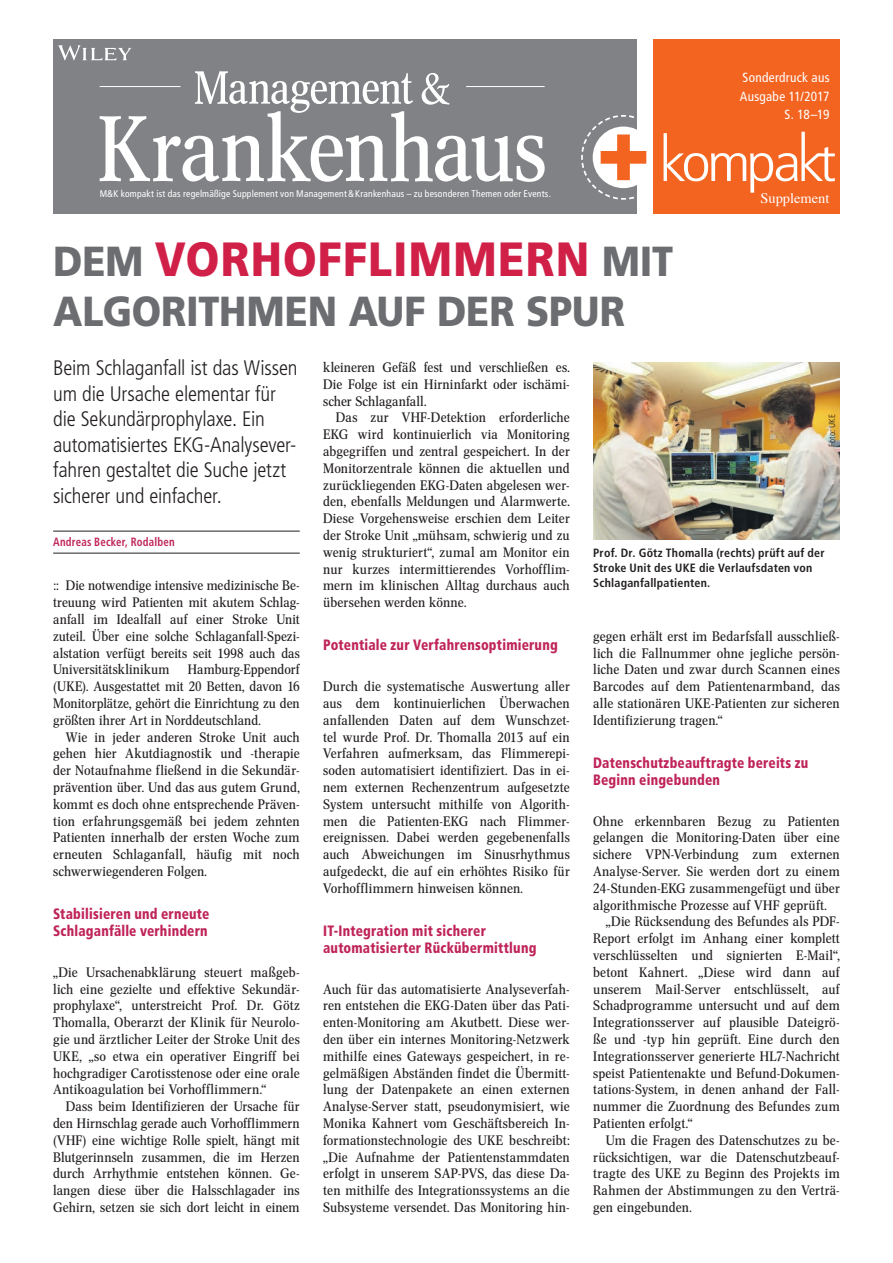
<style>
.page{position:relative;width:893px;height:1263px;background:#fff}
.page>*{position:absolute;margin:0;border:0;box-sizing:border-box;transform-origin:0 0}
.t1{font:900 48px "Frutiger LT Com";letter-spacing:.025em;color:#d12048;scale:.9 1}
.t2{font:900 42px "Frutiger LT Com";color:#6c6d70;scale:.9 1}
.t3{font:300 condensed 21px/25.5px "Frutiger LT Std";letter-spacing:-.01em;color:#231f20}
.t4{font:900 condensed 15px/17.2px "Frutiger LT Std";letter-spacing:.015em;color:#bf2359;scale:.9 1}
.t5{font:14.55px "Times";color:#fff}
.t6{font:13.5px/16.8px "Concorde Nova";letter-spacing:.005em;color:#231f20;text-align:justify;scale:1.07 1}
.t7{font:13.5px/16.8px "Concorde Nova";letter-spacing:.005em;color:#231f20;text-align:justify;scale:1.06 1}
.t8{font:condensed 13.2px/18.8px "Frutiger LT Com";letter-spacing:.02em;color:#fff;text-align:right}
.t9{font:700 condensed 12px/15px "Frutiger LT Std";letter-spacing:.015em;color:#231f20}
.t10{font:700 condensed 12px "Frutiger LT Std";letter-spacing:.02em;color:#bf2359;scale:.9 1}
.t11{font:condensed 9.6px "Frutiger LT Com";letter-spacing:.02em;color:#fff}
.t12{font:300 condensed 9px "Frutiger LT Std";letter-spacing:.025em;color:#231f20}
.s1{font-size:42px;color:#6c6d70}
</style>
<div class="page">
<div style="left:53px;top:39px;width:583px;height:175px;background:#808285"></div>
<div style="left:653px;top:39px;width:187px;height:175px;background:#f36421"></div>
<svg style="left:581px;top:114px;width:254px;height:87px"></svg>
<svg style="left:100px;top:71px;width:445px;height:111px"></svg>
<hr style="left:100px;top:86px;width:80px;height:1px;background:#fff">
<hr style="left:466px;top:86px;width:79px;height:1px;background:#fff">
<svg style="left:58px;top:45px;width:73px;height:16px"></svg>
<hr style="left:53px;top:531px;width:247px;height:1px;background:#231f20">
<hr style="left:53px;top:553px;width:247px;height:1px;background:#231f20">
<img style="left:593px;top:363px;width:247px;height:177px">
<p class="t11" style="left:100px;top:188px;width:453px">M&amp;K kompakt ist das regelmäßige Supplement von Management&amp;Krankenhaus – zu besonderen Themen oder Events.</p>
<p class="t8" style="left:740px;top:68px;width:91px">Sonderdruck aus<br>Ausgabe 11/2017<br>S. 18–19</p>
<p class="t5" style="left:760px;top:185px;width:71px">Supplement</p>
<h1 class="t1" style="left:53px;top:230px;width:690px"><span class="s1">DEM</span> VORHOFFLIMMERN <span class="s1">MIT</span></h1>
<h2 class="t2" style="left:53px;top:286px;width:637px">ALGORITHMEN AUF DER SPUR</h2>
<h3 class="t3" style="left:53px;top:355px;width:246px">Beim Schlaganfall ist das Wissen um die Ursache elementar für die Sekundärprophylaxe. Ein automatisiertes EKG-Analysever&shy;fahren gestaltet die Suche jetzt sicherer und einfacher.</h3>
<p class="t10" style="left:53px;top:535px;width:136px">Andreas Becker, Rodalben</p>
<p class="t7" style="left:53px;top:577px;width:234px">:: Die notwendige intensive medizinische Be&shy;treuung wird Patienten mit akutem Schlag&shy;anfall im Idealfall auf einer Stroke Unit zuteil. Über eine solche Schlaganfall-Spezi&shy;alstation verfügt bereits seit 1998 auch das Universitätsklinikum</p>
<p class="t6" style="left:323px;top:359px;width:232px">kleineren Gefäß fest und verschließen es.<br>Die Folge ist ein Hirninfarkt oder ischämi&shy;scher Schlaganfall.</p>
<p class="t6" style="left:323px;top:409px;width:232px;text-indent:13px">Das zur VHF-Detektion erforderliche EKG wird kontinuierlich via Monitoring abgegriffen und zentral gespeichert. In der Monitorzentrale können die aktuellen und zurückliegenden EKG-Daten abgelesen wer&shy;den, ebenfalls Meldungen und Alarmwerte.<br>Diese Vorgehensweise erschien dem Leiter der Stroke Unit „mühsam, schwierig und zu wenig strukturiert“, zumal am Monitor ein nur kurzes intermittierendes Vorhofflim&shy;mern im klinischen Alltag durchaus auch übersehen werden könne.</p>
<p class="t4" style="left:323px;top:636px;width:262px">Potentiale zur Verfahrensoptimierung</p>
<p class="t6" style="left:323px;top:678px;width:232px">Durch die systematische Auswertung aller aus dem kontinuierlichen Überwachen anfallenden Daten auf dem Wunschzet&shy;tel wurde Prof. Dr. Thomalla 2013 auf ein Verfahren aufmerksam, das Flimmerepi&shy;soden automatisiert identifiziert. Das in ei&shy;nem externen Rechenzentrum aufgesetzte System untersucht mithilfe von Algorith&shy;men die Patienten-EKG nach Flimmer&shy;ereignissen. Dabei werden gegebenenfalls auch Abweichungen im Sinusrhythmus aufgedeckt, die auf ein erhöhtes Risiko für Vorhofflimmern hinweisen können.</p>
<p class="t4" style="left:323px;top:922px;width:238px">IT-Integration mit sicherer automatisierter Rückübermittlung</p>
<p class="t6" style="left:323px;top:981px;width:232px">Auch für das automatisierte Analyseverfah&shy;ren entstehen die EKG-Daten über das Pati&shy;enten-Monitoring am Akutbett. Diese wer&shy;den über ein internes Monitoring-Netzwerk mithilfe eines Gateways gespeichert, in re&shy;gelmäßigen Abständen findet die Übermitt&shy;lung der Datenpakete an einen externen Analyse-Server statt, pseudonymisiert, wie Monika Kahnert vom Geschäftsbereich In&shy;formationstechnologie des UKE beschreibt: „Die Aufnahme der Patientenstammdaten erfolgt in unserem SAP-PVS, das diese Da&shy;ten mithilfe des Integrationssystems an die Subsysteme versendet. Das Monitoring hin-</p>
<p class="t12" style="left:827px;top:447px;width:35px;rotate:-90deg">Foto: UKE</p>
<p class="t9" style="left:593px;top:545px;width:233px">Prof. Dr. Götz Thomalla (rechts) prüft auf der<br>Stroke Unit des UKE die Verlaufsdaten von<br>Schlaganfallpatienten.</p>
<p class="t6" style="left:593px;top:628px;width:232px">gegen erhält erst im Bedarfsfall ausschließ&shy;lich die Fallnummer ohne jegliche persön&shy;liche Daten und zwar durch Scannen eines Barcodes auf dem Patientenarmband, das alle stationären UKE-Patienten zur sicheren Identifizierung tragen.“</p>
<p class="t4" style="left:593px;top:754px;width:240px">Datenschutzbeauftragte bereits zu<br>Beginn eingebunden</p>
<p class="t6" style="left:593px;top:813px;width:232px">Ohne erkennbaren Bezug zu Patienten</p>
<p class="t6" style="left:593px;top:829px;width:232px">gelangen die Monitoring-Daten über eine</p>
<p class="t6" style="left:593px;top:846px;width:232px">sichere VPN-Verbindung zum externen</p>
<p class="t6" style="left:593px;top:863px;width:232px">Analyse-Server. Sie werden dort zu einem</p>
<p class="t6" style="left:593px;top:880px;width:232px">24-Stunden-EKG zusammengefügt und über</p>
<p class="t6" style="left:593px;top:897px;width:220px">algorithmische Prozesse auf VHF geprüft.</p>
<p class="t6" style="left:606px;top:913px;width:220px">„Die Rücksendung des Befundes als PDF-</p>
<p class="t6" style="left:593px;top:930px;width:232px">Report erfolgt im Anhang einer komplett</p>
<p class="t6" style="left:593px;top:947px;width:232px">verschlüsselten und signierten E-Mail“,</p>
<p class="t6" style="left:593px;top:964px;width:232px">betont Kahnert. „Diese wird dann auf</p>
<p class="t6" style="left:593px;top:980px;width:232px">unserem Mail-Server entschlüsselt, auf</p>
<p class="t6" style="left:593px;top:997px;width:232px">Schadprogramme untersucht und auf dem</p>
<p class="t6" style="left:593px;top:1014px;width:232px">Integrationsserver auf plausible Dateigrö-</p>
<p class="t6" style="left:593px;top:1031px;width:232px">ße und -typ hin geprüft. Eine durch den</p>
<p class="t6" style="left:593px;top:1048px;width:232px">Integrationsserver generierte HL7-Nachricht</p>
<p class="t6" style="left:593px;top:1065px;width:232px">speist Patientenakte und Befund-Dokumen-</p>
<p class="t6" style="left:593px;top:1081px;width:232px">tations-System, in denen anhand der Fall-</p>
<p class="t6" style="left:593px;top:1098px;width:232px">nummer die Zuordnung des Befundes zum</p>
<p class="t6" style="left:593px;top:1115px;width:94px">Patienten erfolgt.“</p>
<p class="t6" style="left:606px;top:1132px;width:220px">Um die Fragen des Datenschutzes zu be-</p>
<p class="t6" style="left:593px;top:1149px;width:232px">rücksichtigen, war die Datenschutzbeauf-</p>
<p class="t6" style="left:593px;top:1165px;width:232px">tragte des UKE zu Beginn des Projekts im</p>
<p class="t6" style="left:593px;top:1182px;width:232px">Rahmen der Abstimmungen zu den Verträ-</p>
<p class="t6" style="left:593px;top:1199px;width:94px">gen eingebunden.</p>
<p class="t7" style="left:53px;top:661px;width:234px;text-indent:135px">Hamburg-Eppendorf (UKE). Ausgestattet mit 20 Betten, davon 16<br>Monitorplätze, gehört die Einrichtung zu den größten ihrer Art in Norddeutschland.</p>
<p class="t6" style="left:53px;top:729px;width:232px;text-indent:13px">Wie in jeder anderen Stroke Unit auch gehen hier Akutdiagnostik und -therapie der Notaufnahme fließend in die Sekundär&shy;prävention über. Und das aus gutem Grund, kommt es doch ohne entsprechende Präven&shy;tion erfahrungsgemäß bei jedem zehnten Patienten innerhalb der ersten Woche zum erneuten Schlaganfall, häufig mit noch schwerwiegenderen Folgen.</p>
<p class="t4" style="left:53px;top:905px;width:175px">Stabilisieren und erneute<br>Schlaganfälle verhindern</p>
<p class="t6" style="left:53px;top:964px;width:232px">„Die Ursachenabklärung steuert maßgeb&shy;lich eine gezielte und effektive Sekundär&shy;prophylaxe“, unterstreicht Prof. Dr. Götz Thomalla, Oberarzt der Klinik für Neurolo&shy;gie und ärztlicher Leiter der Stroke Unit des UKE, „so etwa ein operativer Eingriff bei hochgradiger Carotisstenose oder eine orale Antikoagulation bei Vorhofflimmern.“</p>
<p class="t6" style="left:53px;top:1098px;width:232px;text-indent:13px">Dass beim Identifizieren der Ursache für den Hirnschlag gerade auch Vorhofflimmern (VHF) eine wichtige Rolle spielt, hängt mit Blutgerinnseln zusammen, die im Herzen durch Arrhythmie entstehen können. Ge&shy;langen diese über die Halsschlagader ins Gehirn, setzen sie sich dort leicht in einem</p>
</div>
